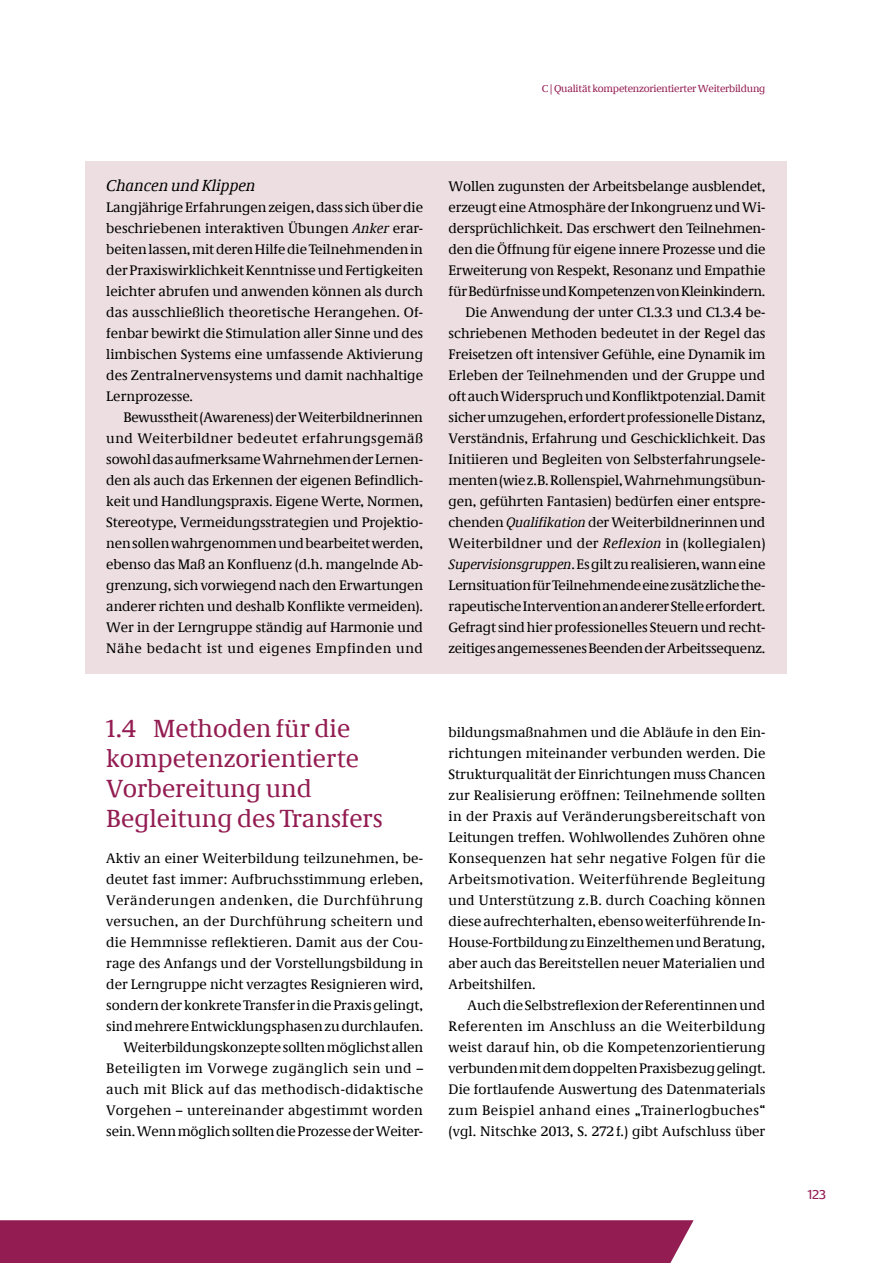
<style>
.page{position:relative;width:893px;height:1263px;background:#fff}
.page>*{position:absolute;margin:0;border:0;box-sizing:border-box;transform-origin:0 0}
.t1{font:25.5px/30px "Neue Demos";color:#931d52}
.t2{font:italic 16.5px "Neue Demos";color:#000}
.t3{font:14.25px/21px "Neue Demos";letter-spacing:-.005em;color:#000;text-align:justify}
.t4{font:13.5px "Neue Praxis";color:#931d52}
.t5{font:10.5px "Neue Demos";letter-spacing:-.02em;color:#931d52}
.s1{font-style:italic}
</style>
<div class="page">
<div style="left:0;top:1220px;width:694px;height:43px;background:#931d52"></div>
<div style="left:85px;top:162px;width:702px;height:512px;background:#eddfe1"></div>
<p class="t5" style="left:542px;top:82px;width:225px">C | Qualität kompetenzorientierter Weiterbildung</p>
<p class="t2" style="left:106px;top:176px;width:151px">Chancen und Klippen</p>
<p class="t3" style="left:106px;top:197px;width:318px">Langjährige Erfahrungen zeigen, dass sich über die beschriebenen interaktiven Übungen <span class="s1">Anker</span> erar&shy;beiten lassen, mit deren Hilfe die Teilnehmenden in der Praxiswirklichkeit Kenntnisse und Fertigkeiten leichter abrufen und anwenden können als durch das ausschließlich theoretische Herangehen. Of&shy;fenbar bewirkt die Stimulation aller Sinne und des limbischen Systems eine umfassende Aktivierung des Zentralnervensystems und damit nachhaltige Lernprozesse.</p>
<p class="t3" style="left:106px;top:407px;width:318px;text-indent:17px">Bewusstheit (Awareness) der Weiterbildnerinnen und Weiterbildner bedeutet erfahrungsgemäß sowohl das aufmerksame Wahrnehmen der Lernen&shy;den als auch das Erkennen der eigenen Befindlich&shy;keit und Handlungspraxis. Eigene Werte, Normen, Stereotype, Vermeidungsstrategien und Projektio&shy;nen sollen wahrgenommen und bearbeitet werden, ebenso das Maß an Konfluenz (d.h. mangelnde Ab&shy;grenzung, sich vorwiegend nach den Erwartungen anderer richten und deshalb Konflikte vermeiden).<br>Wer in der Lerngruppe ständig auf Harmonie und Nähe bedacht ist und eigenes Empfinden und</p>
<h1 class="t1" style="left:106px;top:713px;width:278px">1.4 Methoden für die kompetenzorientierte<br>Vorbereitung und<br>Begleitung des Transfers</h1>
<p class="t3" style="left:106px;top:848px;width:318px;text-align:right">Aktiv an einer Weiterbildung teilzunehmen, be&shy;deutet fast immer: Aufbruchsstimmung erleben, Veränderungen andenken, die Durchführung versuchen, an der Durchführung scheitern und die Hemmnisse reflektieren. Damit aus der Cou&shy;rage des Anfangs und der Vorstellungsbildung in der Lerngruppe nicht verzagtes Resignieren wird, sondern der konkrete Transfer in die Praxis gelingt, sind mehrere Entwicklungsphasen zu durchlaufen.<br>Weiterbildungskonzepte sollten möglichst allen Beteiligten im Vorwege zugänglich sein und – auch mit Blick auf das methodisch-didaktische Vorgehen – untereinander abgestimmt worden sein. Wenn möglich sollten die Prozesse der Weiter-</p>
<p class="t3" style="left:449px;top:176px;width:318px;text-align:right">Wollen zugunsten der Arbeitsbelange ausblendet, erzeugt eine Atmosphäre der Inkongruenz und Wi&shy;dersprüchlichkeit. Das erschwert den Teilnehmen&shy;den die Öffnung für eigene innere Prozesse und die Erweiterung von Respekt, Resonanz und Empathie für Bedürfnisse und Kompetenzen von Kleinkindern.<br>Die Anwendung der unter C1.3.3 und C1.3.4 be&shy;schriebenen Methoden bedeutet in der Regel das Freisetzen oft intensiver Gefühle, eine Dynamik im Erleben der Teilnehmenden und der Gruppe und oft auch Widerspruch und Konfliktpotenzial. Damit sicher umzugehen, erfordert professionelle Distanz, Verständnis, Erfahrung und Geschicklichkeit. Das Initiieren und Begleiten von Selbsterfahrungsele&shy;menten (wie z.B. Rollenspiel, Wahrnehmungsübun&shy;gen, geführten Fantasien) bedürfen einer entspre&shy;chenden <span class="s1">Qualifikation</span> der Weiterbildnerinnen und Weiterbildner und der <span class="s1">Reflexion</span> in (kollegialen)<br><span class="s1">Supervisionsgruppen</span>. Es gilt zu realisieren, wann eine Lernsituation für Teilnehmende eine zusätzliche the&shy;rapeutische Intervention an anderer Stelle erfordert.<br>Gefragt sind hier professionelles Steuern und recht&shy;zeitiges angemessenes Beenden der Arbeitssequenz.</p>
<p class="t3" style="left:449px;top:722px;width:318px">bildungsmaßnahmen und die Abläufe in den Ein&shy;richtungen miteinander verbunden werden. Die Strukturqualität der Einrichtungen muss Chancen zur Realisierung eröffnen: Teilnehmende sollten in der Praxis auf Veränderungsbereitschaft von Leitungen treffen. Wohlwollendes Zuhören ohne Konsequenzen hat sehr negative Folgen für die Arbeitsmotivation. Weiterführende Begleitung und Unterstützung z.B. durch Coaching können diese aufrechterhalten, ebenso weiterführende In-House-Fortbildung zu Einzelthemen und Beratung, aber auch das Bereitstellen neuer Materialien und Arbeitshilfen.</p>
<p class="t3" style="left:449px;top:995px;width:318px;text-indent:19px">Auch die Selbstreflexion der Referentinnen und Referenten im Anschluss an die Weiterbildung weist darauf hin, ob die Kompetenzorientierung verbunden mit dem doppelten Praxisbezug gelingt.<br>Die fortlaufende Auswertung des Datenmaterials zum Beispiel anhand eines „Trainerlogbuches“ (vgl. Nitschke 2013, S. 272 f.) gibt Aufschluss über</p>
<p class="t4" style="left:808px;top:1186px;width:20px">123</p>
</div>
